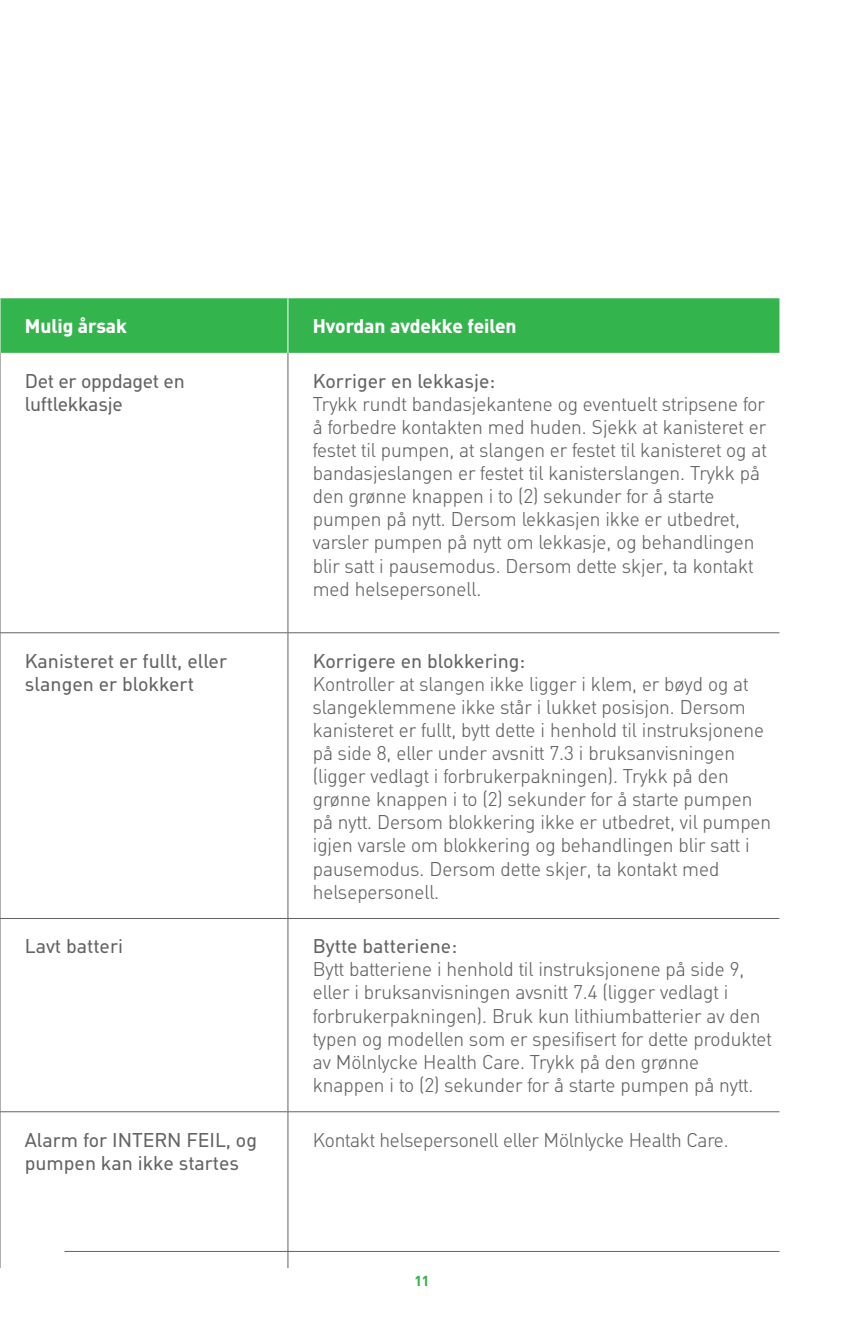
<style>
.page{position:relative;width:844px;height:1340px;background:#fff}
.page>*{position:absolute;margin:0;border:0;box-sizing:border-box;transform-origin:0 0}
.t1{font:300 19.25px/23.1px "MHC Din";color:#636366}
.t2{font:19.25px/23.1px "MHC Din";color:#636366}
.t3{font:700 19.25px "MHC Din";color:#fff}
.t4{font:700 14px "MHC Din";color:#34b44d}
</style>
<div class="page">
<hr style="left:64px;top:1250px;width:715px;height:1px;background:#636366">
<div style="left:1px;top:298px;width:778px;height:55px;background:#34b44d"></div>
<hr style="left:0;top:353px;width:1px;height:279px;background:#636366">
<hr style="left:287px;top:353px;width:1px;height:279px;background:#636366">
<hr style="left:0;top:632px;width:288px;height:1px;background:#636366">
<hr style="left:0;top:633px;width:1px;height:285px;background:#636366">
<hr style="left:288px;top:632px;width:491px;height:1px;background:#636366">
<hr style="left:287px;top:633px;width:1px;height:285px;background:#636366">
<hr style="left:0;top:918px;width:288px;height:1px;background:#636366">
<hr style="left:0;top:918px;width:1px;height:193px;background:#636366">
<hr style="left:288px;top:918px;width:491px;height:1px;background:#636366">
<hr style="left:287px;top:918px;width:1px;height:193px;background:#636366">
<hr style="left:0;top:1111px;width:288px;height:1px;background:#636366">
<hr style="left:0;top:1112px;width:1px;height:156px;background:#636366">
<hr style="left:288px;top:1111px;width:491px;height:1px;background:#636366">
<hr style="left:287px;top:1112px;width:1px;height:156px;background:#636366">
<hr style="left:287px;top:298px;width:1px;height:55px;background:#fff">
<p class="t3" style="left:25px;top:314px;width:104px">Mulig årsak</p>
<p class="t3" style="left:313px;top:314px;width:205px">Hvordan avdekke feilen</p>
<p class="t2" style="left:25px;top:369px;width:161px">Det er oppdaget en luftlekkasje</p>
<p class="t2" style="left:313px;top:369px;width:184px">Korriger en lekkasje:</p>
<p class="t1" style="left:313px;top:392px;width:455px">Trykk rundt bandasjekantene og eventuelt stripsene for å forbedre kontakten med huden. Sjekk at kanisteret er festet til pumpen, at slangen er festet til kanisteret og at bandasjeslangen er festet til kanisterslangen. Trykk på den grønne knappen i to (2) sekunder for å starte pumpen på nytt. Dersom lekkasjen ikke er utbedret, varsler pumpen på nytt om lekkasje, og behandlingen blir satt i pausemodus. Dersom dette skjer, ta kontakt med helsepersonell.</p>
<p class="t2" style="left:25px;top:649px;width:204px">Kanisteret er fullt, eller slangen er blokkert</p>
<p class="t2" style="left:313px;top:649px;width:214px">Korrigere en blokkering:</p>
<p class="t1" style="left:313px;top:672px;width:460px">Kontroller at slangen ikke ligger i klem, er bøyd og at slangeklemmene ikke står i lukket posisjon. Dersom kanisteret er fullt, bytt dette i henhold til instruksjonene på side 8, eller under avsnitt 7.3 i bruksanvisningen (ligger vedlagt i forbrukerpakningen). Trykk på den grønne knappen i to (2) sekunder for å starte pumpen på nytt. Dersom blokkering ikke er utbedret, vil pumpen igjen varsle om blokkering og behandlingen blir satt i pausemodus. Dersom dette skjer, ta kontakt med helsepersonell.</p>
<p class="t2" style="left:25px;top:934px;width:100px">Lavt batteri</p>
<p class="t2" style="left:313px;top:934px;width:146px">Bytte batteriene:</p>
<p class="t1" style="left:313px;top:958px;width:460px">Bytt batteriene i henhold til instruksjonene på side 9, eller i bruksanvisningen avsnitt 7.4 (ligger vedlagt i forbrukerpakningen). Bruk kun lithiumbatterier av den typen og modellen som er spesifisert for dette produktet av Mölnlycke Health Care. Trykk på den grønne knappen i to (2) sekunder for å starte pumpen på nytt.</p>
<p class="t2" style="left:25px;top:1127px;width:234px">Alarm for INTERN FEIL, og pumpen kan ikke startes</p>
<p class="t1" style="left:313px;top:1128px;width:417px">Kontakt helsepersonell eller Mölnlycke Health Care.</p>
<p class="t4" style="left:414px;top:1272px;width:17px">11</p>
</div>
